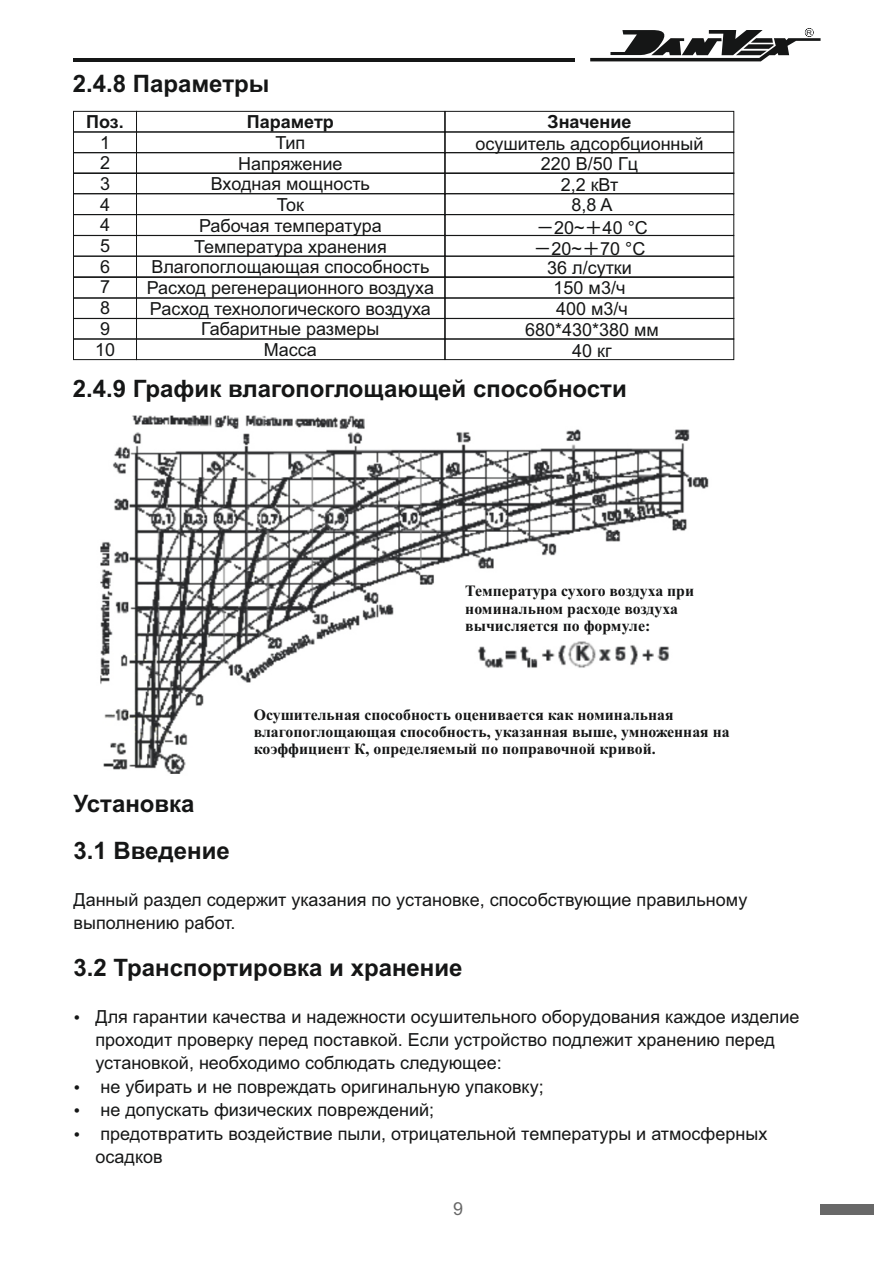
<style>
.page{position:relative;width:893px;height:1263px;background:#fff}
.page>*{position:absolute;margin:0;border:0;box-sizing:border-box;transform-origin:0 0}
.t1{font:700 24px/46.8px "Arial";color:#151616}
.t2{font:18px/20.7px "Arial";color:#151616}
.t3{font:700 18px "Arial";color:#151616}
.t4{font:18px "Arial";color:#686868}
.t5{font:700 15.75px/17.4px "Times New Roman";color:#151616}
.t6{font:6.45px "Arial";color:#151616;scale:1.18 1}
.s1{font-family:"MS Gothic"}
</style>
<div class="page">
<svg style="left:590px;top:28px;width:230px;height:33px"></svg>
<hr style="left:73px;top:58px;width:502px;height:3px;background:#151616">
<div style="left:820px;top:1204px;width:54px;height:10px;background:#686868"></div>
<div style="left:136px;top:277px;width:309px;height:22px;border:1px solid #151616"></div>
<div style="left:136px;top:235px;width:309px;height:22px;border:1px solid #151616"></div>
<div style="left:136px;top:214px;width:309px;height:22px;border:1px solid #151616"></div>
<div style="left:136px;top:193px;width:309px;height:22px;border:1px solid #151616"></div>
<div style="left:136px;top:172px;width:309px;height:22px;border:1px solid #151616"></div>
<div style="left:136px;top:152px;width:309px;height:22px;border:1px solid #151616"></div>
<div style="left:136px;top:297px;width:309px;height:22px;border:1px solid #151616"></div>
<div style="left:136px;top:318px;width:309px;height:21px;border:1px solid #151616"></div>
<div style="left:136px;top:338px;width:309px;height:22px;border:1px solid #151616"></div>
<div style="left:136px;top:131px;width:309px;height:22px;border:1px solid #151616"></div>
<div style="left:136px;top:111px;width:309px;height:21px;border:1px solid #151616"></div>
<div style="left:73px;top:277px;width:64px;height:22px;border:1px solid #151616"></div>
<div style="left:73px;top:256px;width:64px;height:21px;border:1px solid #151616"></div>
<div style="left:73px;top:235px;width:64px;height:22px;border:1px solid #151616"></div>
<div style="left:73px;top:214px;width:64px;height:22px;border:1px solid #151616"></div>
<div style="left:73px;top:193px;width:64px;height:22px;border:1px solid #151616"></div>
<div style="left:73px;top:172px;width:64px;height:22px;border:1px solid #151616"></div>
<div style="left:73px;top:152px;width:64px;height:22px;border:1px solid #151616"></div>
<div style="left:73px;top:297px;width:64px;height:22px;border:1px solid #151616"></div>
<div style="left:73px;top:318px;width:64px;height:21px;border:1px solid #151616"></div>
<div style="left:73px;top:338px;width:64px;height:22px;border:1px solid #151616"></div>
<div style="left:73px;top:131px;width:64px;height:22px;border:1px solid #151616"></div>
<div style="left:73px;top:111px;width:64px;height:21px;border:1px solid #151616"></div>
<div style="left:445px;top:277px;width:289px;height:22px;border:1px solid #151616"></div>
<div style="left:445px;top:235px;width:289px;height:22px;border:1px solid #151616"></div>
<div style="left:445px;top:214px;width:289px;height:22px;border:1px solid #151616"></div>
<div style="left:445px;top:193px;width:289px;height:22px;border:1px solid #151616"></div>
<div style="left:445px;top:172px;width:289px;height:22px;border:1px solid #151616"></div>
<div style="left:445px;top:152px;width:289px;height:22px;border:1px solid #151616"></div>
<div style="left:445px;top:297px;width:289px;height:22px;border:1px solid #151616"></div>
<div style="left:445px;top:318px;width:289px;height:21px;border:1px solid #151616"></div>
<div style="left:445px;top:338px;width:289px;height:22px;border:1px solid #151616"></div>
<div style="left:445px;top:131px;width:289px;height:22px;border:1px solid #151616"></div>
<div style="left:445px;top:111px;width:289px;height:21px;border:1px solid #151616"></div>
<img style="left:100px;top:398px;width:609px;height:376px">
<div style="left:460px;top:587px;width:296px;height:51px;background:#fff"></div>
<div style="left:228px;top:705px;width:528px;height:57px;background:#fff"></div>
<h1 class="t1" style="left:73px;top:62px;width:198px">2.4.8 Параметры</h1>
<p class="t3" style="left:247px;top:115px;width:88px">Параметр</p>
<p class="t2" style="left:147px;top:134px;width:289px;text-align:center">Тип<br>Напряжение<br>Входная мощность<br>Ток<br>Рабочая температура<br>Температура хранения<br>Влагопоглощающая способность<br>Расход регенерационного воздуха<br>Расход технологического воздуха<br>Габаритные размеры<br>Масса</p>
<p class="t3" style="left:86px;top:115px;width:39px">Поз.</p>
<p class="t2" style="left:95px;top:134px;width:22px">1<br>2<br>3<br>4<br>4<br>5<br>6<br>7<br>8<br>9<br>10</p>
<h1 class="t1" style="left:73px;top:368px;width:555px">2.4.9 График влагопоглощающей способности</h1>
<p class="t3" style="left:547px;top:115px;width:86px">Значение</p>
<p class="t2" style="left:475px;top:135px;width:230px;text-align:center">осушитель адсорбционный<br>220 В/50 Гц<br>2,2 кВт<br>8,8 A</p>
<p class="t2" style="left:525px;top:219px;width:135px;text-align:center"><span class="s1">－</span>20~<span class="s1">＋</span>40 °С<span class="s1">－</span>20~<span class="s1">＋</span>70 °С<br>36 л/сутки<br>150 м3/ч<br>400 м3/ч<br>680*430*380 мм<br>40 кг</p>
<p class="t6" style="left:806px;top:30px;width:6px">R</p>
<p class="t5" style="left:465px;top:584px;width:230px">Температура сухого воздуха при номинальном расходе воздуха вычисляется по формуле:</p>
<p class="t5" style="left:254px;top:707px;width:477px">Осушительная способность оценивается как номинальная влагопоглощающая способность, указанная выше, умноженная на коэффициент К, определяемый по поправочной кривой.</p>
<h1 class="t1" style="left:73px;top:782px;width:158px">Установка<br>3.1 Введение</h1>
<p class="t2" style="left:73px;top:889px;width:675px;line-height:23.4px">Данный раздел содержит указания по установке, способствующие правильному выполнению работ.</p>
<h1 class="t1" style="left:73px;top:946px;width:390px">3.2 Транспортировка и хранение</h1>
<p class="t2" style="left:95px;top:1006px;width:705px;line-height:23.4px;text-indent:-22px">• Для гарантии качества и надежности осушительного оборудования каждое изделие проходит проверку перед поставкой. Если устройство подлежит хранению перед установкой, необходимо соблюдать следующее:</p>
<p class="t2" style="left:73px;top:1078px;width:472px">• не убирать и не повреждать оригинальную упаковку;</p>
<p class="t2" style="left:73px;top:1101px;width:362px">• не допускать физических повреждений;</p>
<p class="t2" style="left:95px;top:1123px;width:673px;line-height:23.4px;text-indent:-22px">• предотвратить воздействие пыли, отрицательной температуры и атмосферных осадков</p>
<p class="t4" style="left:453px;top:1201px;width:12px">9</p>
</div>
